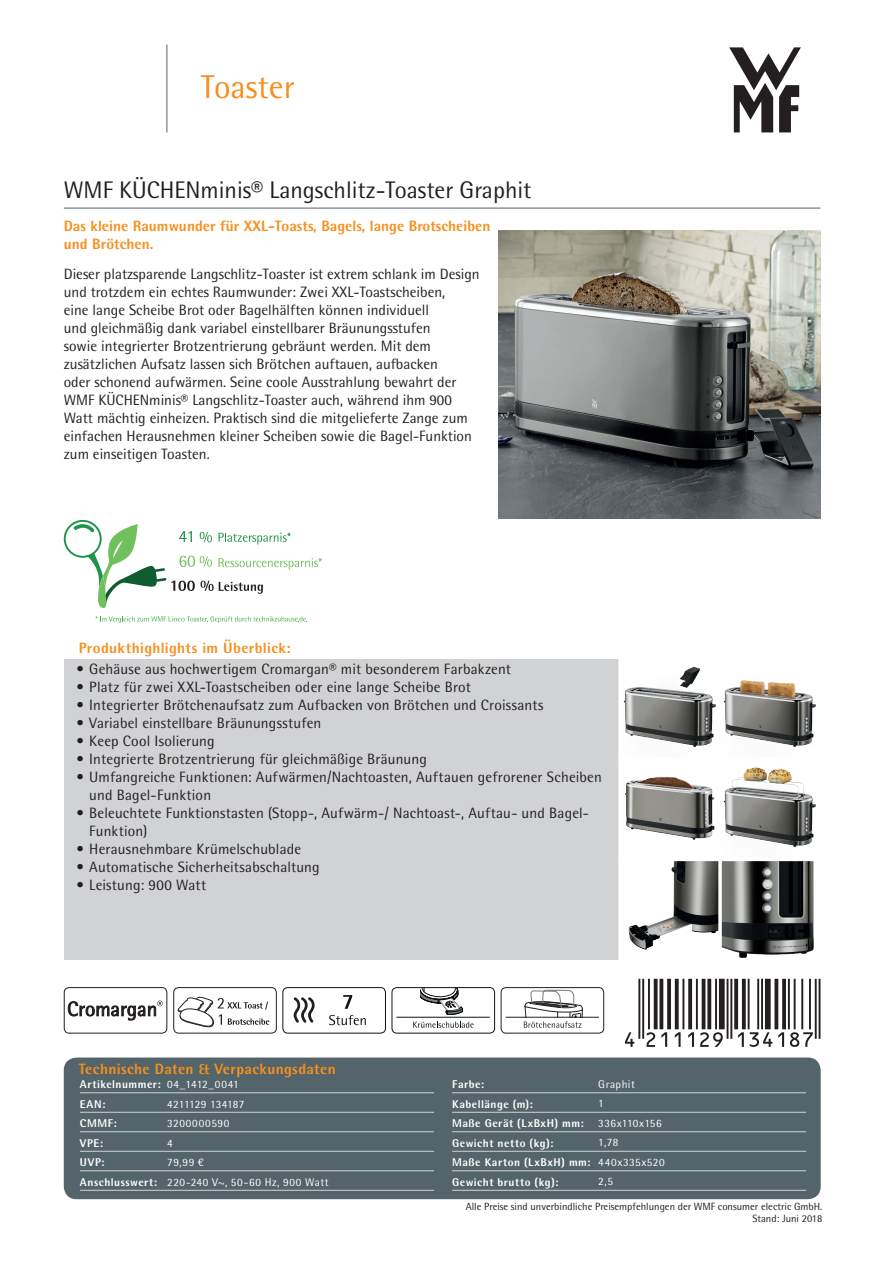
<style>
.page{position:relative;width:893px;height:1263px;background:#fff}
.page>*{position:absolute;margin:0;border:0;box-sizing:border-box;transform-origin:0 0}
.t1{font:33px "WMF Rotis";color:#f68f1e}
.t2{font:24px "WMF Rotis";color:#231f20}
.t3{font:15px/18px "WMF Rotis";color:#231f20}
.t4{font:700 15px/18px "WMF Rotis";color:#f68f1e}
.t5{font:700 15px "WMF Rotis";letter-spacing:.02em;color:#f68f1e}
.t6{font:700 15px "WMF Rotis";letter-spacing:.025em;color:#f68f1e}
.t7{font:700 11.25px/19.5px "WMF Rotis";letter-spacing:.045em;color:#fff}
.t8{font:11.25px/19.5px "WMF Rotis";letter-spacing:.045em;color:#fff}
.t9{font:10.5px "WMF Rotis";color:#231f20}
</style>
<div class="page">
<svg style="left:729px;top:47px;width:72px;height:85px"></svg>
<div style="left:64px;top:659px;width:556px;height:300px;background:#d1d2d4"></div>
<div style="left:64px;top:1057px;width:757px;height:142px;background:#53646a;border-radius:13px"></div>
<hr style="left:167px;top:45px;width:1px;height:87px;background:#53646a">
<hr style="left:64px;top:208px;width:756px;height:1px;background:#53646a">
<hr style="left:80px;top:1092px;width:354px;height:1px;background:#d1d2d4">
<hr style="left:80px;top:1112px;width:354px;height:1px;background:#d1d2d4">
<hr style="left:80px;top:1131px;width:354px;height:1px;background:#d1d2d4">
<hr style="left:80px;top:1151px;width:354px;height:1px;background:#d1d2d4">
<hr style="left:80px;top:1170px;width:354px;height:1px;background:#d1d2d4">
<hr style="left:80px;top:1190px;width:354px;height:1px;background:#d1d2d4">
<hr style="left:452px;top:1092px;width:354px;height:1px;background:#d1d2d4">
<hr style="left:452px;top:1112px;width:354px;height:1px;background:#d1d2d4">
<hr style="left:452px;top:1131px;width:354px;height:1px;background:#d1d2d4">
<hr style="left:452px;top:1151px;width:354px;height:1px;background:#d1d2d4">
<hr style="left:452px;top:1170px;width:354px;height:1px;background:#d1d2d4">
<hr style="left:452px;top:1190px;width:354px;height:1px;background:#d1d2d4">
<img style="left:499px;top:230px;width:322px;height:288px">
<img style="left:628px;top:862px;width:186px;height:95px">
<div style="left:618px;top:858px;width:103px;height:103px;border:3px solid #fff"></div>
<img style="left:625px;top:777px;width:90px;height:63px">
<div style="left:618px;top:758px;width:103px;height:103px;border:3px solid #fff"></div>
<div style="left:719px;top:858px;width:103px;height:103px;border:3px solid #fff"></div>
<img style="left:623px;top:666px;width:193px;height:81px">
<div style="left:618px;top:657px;width:103px;height:103px;border:3px solid #fff"></div>
<img style="left:723px;top:767px;width:93px;height:80px">
<div style="left:64px;top:987px;width:103px;height:46px;border:1px solid #231f20;border-radius:5px"></div>
<svg style="left:68px;top:1000px;width:95px;height:20px"></svg>
<div style="left:173px;top:987px;width:104px;height:46px;border:1px solid #231f20;border-radius:5px"></div>
<svg style="left:177px;top:997px;width:92px;height:31px"></svg>
<div style="left:282px;top:987px;width:104px;height:46px;border:1px solid #101315;border-radius:5px"></div>
<svg style="left:293px;top:997px;width:22px;height:26px"></svg>
<svg style="left:343px;top:995px;width:9px;height:14px"></svg>
<svg style="left:329px;top:1015px;width:37px;height:10px"></svg>
<div style="left:392px;top:987px;width:103px;height:46px;border:1px solid #101315;border-radius:5px"></div>
<hr style="left:396px;top:1017px;width:94px;height:1px;background:#101315">
<svg style="left:413px;top:1021px;width:61px;height:7px"></svg>
<svg style="left:421px;top:987px;width:42px;height:28px"></svg>
<div style="left:501px;top:987px;width:103px;height:46px;border:1px solid #231f20;border-radius:5px"></div>
<hr style="left:506px;top:1017px;width:93px;height:1px;background:#231f20">
<svg style="left:524px;top:989px;width:59px;height:39px"></svg>
<div style="left:64px;top:520px;width:38px;height:38px;border:2px solid #1e944a;border-radius:50%"></div>
<svg style="left:71px;top:522px;width:251px;height:87px"></svg>
<svg style="left:95px;top:616px;width:212px;height:7px"></svg>
<svg style="left:625px;top:979px;width:195px;height:68px"></svg>
<h1 class="t1" style="left:201px;top:67px;width:95px">Toaster</h1>
<h2 class="t2" style="left:64px;top:175px;width:469px">WMF KÜCHENminis® Langschlitz-Toaster Graphit</h2>
<p class="t4" style="left:64px;top:216px;width:428px">Das kleine Raumwunder für XXL-Toasts, Bagels, lange Brotscheiben und Brötchen.</p>
<p class="t3" style="left:64px;top:265px;width:417px">Dieser platzsparende Langschlitz-Toaster ist extrem schlank im Design und trotzdem ein echtes Raumwunder: Zwei XXL-Toastscheiben,<br>eine lange Scheibe Brot oder Bagelhälften können individuell<br>und gleichmäßig dank variabel einstellbarer Bräunungsstufen<br>sowie integrierter Brotzentrierung gebräunt werden. Mit dem zusätzlichen Aufsatz lassen sich Brötchen auftauen, aufbacken<br>oder schonend aufwärmen. Seine coole Ausstrahlung bewahrt der WMF KÜCHENminis® Langschlitz-Toaster auch, während ihm 900<br>Watt mächtig einheizen. Praktisch sind die mitgelieferte Zange zum einfachen Herausnehmen kleiner Scheiben sowie die Bagel-Funktion zum einseitigen Toasten.</p>
<p class="t6" style="left:79px;top:638px;width:213px">Produkthighlights im Überblick:</p>
<p class="t3" style="left:77px;top:660px;width:436px">• Gehäuse aus hochwertigem Cromargan® mit besonderem Farbakzent</p>
<p class="t3" style="left:77px;top:678px;width:396px">• Platz für zwei XXL-Toastscheiben oder eine lange Scheibe Brot</p>
<p class="t3" style="left:77px;top:696px;width:468px">• Integrierter Brötchenaufsatz zum Aufbacken von Brötchen und Croissants</p>
<p class="t3" style="left:77px;top:714px;width:246px">• Variabel einstellbare Bräunungsstufen</p>
<p class="t3" style="left:77px;top:732px;width:140px">• Keep Cool Isolierung</p>
<p class="t3" style="left:77px;top:750px;width:352px">• Integrierte Brotzentrierung für gleichmäßige Bräunung</p>
<p class="t3" style="left:89px;top:768px;width:514px;text-indent:-13px">• Umfangreiche Funktionen: Aufwärmen/Nachtoasten, Auftauen gefrorener Scheiben und Bagel-Funktion</p>
<p class="t3" style="left:89px;top:804px;width:501px;text-indent:-13px">• Beleuchtete Funktionstasten (Stopp-, Aufwärm-/ Nachtoast-, Auftau- und Bagel-<br>Funktion)</p>
<p class="t3" style="left:77px;top:840px;width:226px">• Herausnehmbare Krümelschublade</p>
<p class="t3" style="left:77px;top:858px;width:245px">• Automatische Sicherheitsabschaltung</p>
<p class="t3" style="left:77px;top:876px;width:131px">• Leistung: 900 Watt</p>
<p class="t5" style="left:79px;top:1059px;width:259px">Technische Daten &amp; Verpackungsdaten</p>
<p class="t8" style="left:167px;top:1074px;width:163px">04_1412_0041<br>4211129 134187<br>3200000590<br>4<br>79,99 €<br>220-240 V~, 50-60 Hz, 900 Watt</p>
<p class="t8" style="left:598px;top:1074px;width:68px">Graphit<br>1<br>336x110x156<br>1,78<br>440x335x520<br>2,5</p>
<p class="t7" style="left:80px;top:1074px;width:82px">Artikelnummer:<br>EAN:<br>CMMF:<br>VPE:<br>UVP:<br>Anschlusswert:</p>
<p class="t7" style="left:452px;top:1074px;width:140px">Farbe:<br>Kabellänge (m):<br>Maße Gerät (LxBxH) mm:<br>Gewicht netto (kg):<br>Maße Karton (LxBxH) mm:<br>Gewicht brutto (kg):</p>
<p class="t9" style="left:466px;top:1201px;width:358px">Alle Preise sind unverbindliche Preisempfehlungen der WMF consumer electric GmbH.</p>
<p class="t9" style="left:752px;top:1212px;width:71px">Stand: Juni 2018</p>
</div>
